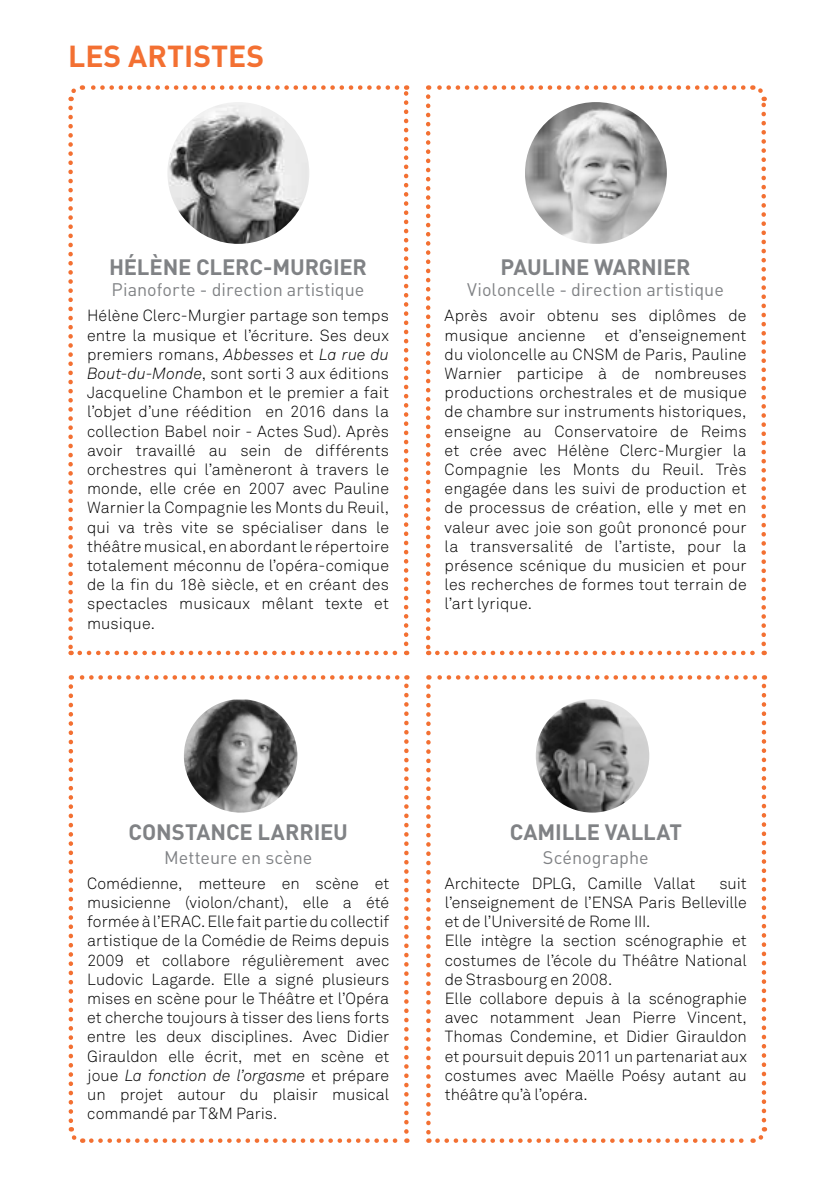
<style>
.page{position:relative;width:840px;height:1191px;background:#fff}
.page>*{position:absolute;margin:0;border:0;box-sizing:border-box;transform-origin:0 0}
.t1{font:700 30px "DIN";color:#f37032}
.t2{font:700 22px "DIN";letter-spacing:-.005em;color:#808285}
.t3{font:18px "DIN";color:#808285}
.t4{font:300 16px/19.2px "Akkurat";color:#000;text-align:justify}
.s1{font-style:italic}
</style>
<div class="page">
<svg style="left:426px;top:97px;width:4px;height:558px"></svg>
<svg style="left:437px;top:650px;width:327px;height:5px"></svg>
<svg style="left:750px;top:85px;width:16px;height:559px"></svg>
<svg style="left:428px;top:85px;width:315px;height:5px"></svg>
<svg style="left:68px;top:108px;width:5px;height:547px"></svg>
<svg style="left:80px;top:650px;width:327px;height:5px"></svg>
<svg style="left:403px;top:85px;width:5px;height:559px"></svg>
<svg style="left:68px;top:85px;width:329px;height:16px"></svg>
<img style="left:524px;top:102px;width:142px;height:142px;border-radius:71px">
<img style="left:167px;top:102px;width:142px;height:142px;border-radius:71px">
<svg style="left:426px;top:686px;width:4px;height:456px"></svg>
<svg style="left:437px;top:1127px;width:331px;height:16px"></svg>
<svg style="left:761px;top:675px;width:4px;height:445px"></svg>
<svg style="left:428px;top:675px;width:326px;height:4px"></svg>
<svg style="left:68px;top:686px;width:15px;height:457px"></svg>
<svg style="left:91px;top:1138px;width:316px;height:4px"></svg>
<svg style="left:404px;top:675px;width:4px;height:456px"></svg>
<svg style="left:71px;top:675px;width:326px;height:4px"></svg>
<img style="left:535px;top:699px;width:114px;height:113px;border-radius:57px">
<img style="left:184px;top:699px;width:113px;height:113px">
<h1 class="t1" style="left:68px;top:36px;width:195px">LES ARTISTES</h1>
<h2 class="t2" style="left:109px;top:252px;width:127px">HÉLÈNE CLERC</h2>
<h2 class="t2" style="left:263px;top:252px;width:24px">-MURGIER</h2>
<p class="t3" style="left:112px;top:279px;width:254px">Pianoforte - direction artistique</p>
<p class="t4" style="left:87px;top:306px;width:303px">Hélène Clerc-Murgier partage son temps entre la musique et l’écriture. Ses deux premiers romans, <span class="s1">Abbesses</span> et <span class="s1">La rue du Bout-du-Monde</span>, sont sorti 3 aux éditions Jacqueline Chambon et le premier a fait l’objet d’une réédition en 2016 dans la collection Babel noir - Actes Sud). Après avoir travaillé au sein de différents orchestres qui l’amèneront à travers le monde, elle crée en 2007 avec Pauline Warnier la Compagnie les Monts du Reuil, qui va très vite se spécialiser dans le théâtre musical, en abordant le répertoire totalement méconnu de l’opéra-comique de la fin du 18è siècle, et en créant des spectacles musicaux mêlant texte et musique.</p>
<h2 class="t2" style="left:500px;top:252px;width:14px">PAU</h2>
<h2 class="t2" style="left:541px;top:252px;width:25px">LINE</h2>
<h2 class="t2" style="left:593px;top:252px;width:15px">WARNIER</h2>
<p class="t3" style="left:467px;top:279px;width:258px">Violoncelle - direction artistique</p>
<p class="t4" style="left:444px;top:306px;width:303px">Après avoir obtenu ses diplômes de musique ancienne et d’enseignement du violoncelle au CNSM de Paris, Pauline Warnier participe à de nombreuses productions orchestrales et de musique de chambre sur instruments historiques, enseigne au Conservatoire de Reims et crée avec Hélène Clerc-Murgier la Compagnie les Monts du Reuil. Très engagée dans les suivi de production et de processus de création, elle y met en valeur avec joie son goût prononcé pour la transversalité de l’artiste, pour la présence scénique du musicien et pour les recherches de formes tout terrain de l’art lyrique.</p>
<h2 class="t2" style="left:128px;top:817px;width:221px">CONSTANCE LARRIEU</h2>
<p class="t3" style="left:164px;top:846px;width:150px">Metteure en scène</p>
<p class="t4" style="left:87px;top:873px;width:303px">Comédienne, metteure en scène et musicienne (violon/chant), elle a été formée à l’ERAC. Elle fait partie du collectif artistique de la Comédie de Reims depuis 2009 et collabore régulièrement avec Ludovic Lagarde. Elle a signé plusieurs mises en scène pour le Théâtre et l’Opéra et cherche toujours à tisser des liens forts entre les deux disciplines. Avec Didier Girauldon elle écrit, met en scène et joue <span class="s1">La fonction de l’orgasme</span> et prépare un projet autour du plaisir musical commandé par T&amp;M Paris.</p>
<h2 class="t2" style="left:509px;top:817px;width:174px">CAMILLE VALLAT</h2>
<p class="t3" style="left:542px;top:846px;width:107px">Scénographe</p>
<p class="t4" style="left:444px;top:873px;width:252px">Architecte DPLG, Camille Vallat</p>
<p class="t4" style="left:444px;top:873px;width:303px;text-align:left;text-indent:274px">suit l’enseignement de l’ENSA Paris Belleville et de l’Université de Rome III.<br>Elle intègre la section scénographie et costumes de l’école du Théâtre National de Strasbourg en 2008.<br>Elle collabore depuis à la scénographie avec notamment Jean Pierre Vincent, Thomas Condemine, et Didier Girauldon et poursuit depuis 2011 un partenariat aux costumes avec Maëlle Poésy autant au théâtre qu’à l’opéra.</p>
</div>
